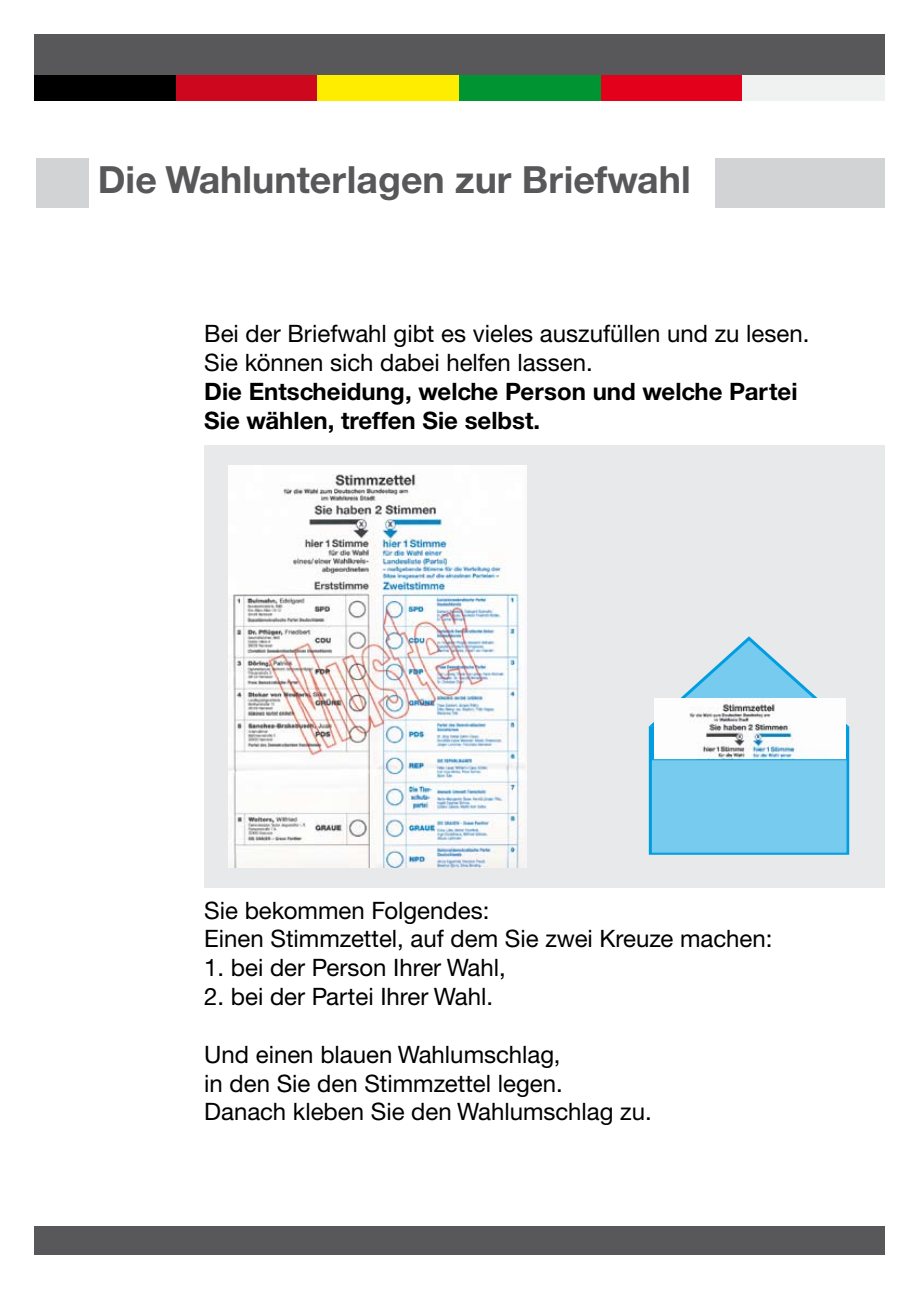
<style>
.page{position:relative;width:919px;height:1289px;background:#fff}
.page>*{position:absolute;margin:0;border:0;box-sizing:border-box;transform-origin:0 0}
.t1{font:700 37.5px "Helvetica Neue CE";color:#58585a}
.t2{font:24px/28.8px "Helvetica Neue CE";color:#000}
.t3{font:700 24px/28.8px "Helvetica Neue CE";color:#000}
</style>
<div class="page">
<div style="left:34px;top:1226px;width:850px;height:28px;background:#58585a"></div>
<div style="left:204px;top:445px;width:680px;height:442px;background:#e8e9ea"></div>
<svg style="left:648px;top:728px;width:201px;height:126px"></svg>
<div style="left:34px;top:34px;width:850px;height:57px;background:#58585a"></div>
<div style="left:34px;top:75px;width:142px;height:26px;background:#000"></div>
<div style="left:176px;top:75px;width:141px;height:26px;background:#cd071e"></div>
<div style="left:317px;top:75px;width:142px;height:26px;background:#ffed00"></div>
<div style="left:459px;top:75px;width:142px;height:26px;background:#009532"></div>
<div style="left:601px;top:75px;width:141px;height:26px;background:#e2001a"></div>
<div style="left:742px;top:75px;width:142px;height:26px;background:#f0f1f1"></div>
<div style="left:36px;top:158px;width:52px;height:50px;background:#d2d3d4"></div>
<div style="left:714px;top:158px;width:170px;height:50px;background:#d2d3d4"></div>
<svg style="left:648px;top:636px;width:202px;height:92px"></svg>
<img style="left:654px;top:698px;width:191px;height:61px">
<div style="left:651px;top:759px;width:196px;height:94px;background:#76cbef;border:1px solid #009ee0"></div>
<img style="left:228px;top:465px;width:298px;height:402px">
<h1 class="t1" style="left:98px;top:156px;width:594px">Die Wahlunterlagen zur Briefwahl</h1>
<p class="t2" style="left:204px;top:319px;width:606px">Bei der Briefwahl gibt es vieles auszufüllen und zu lesen.<br>Sie können sich dabei helfen lassen.</p>
<p class="t3" style="left:204px;top:377px;width:594px">Die Entscheidung, welche Person und welche Partei<br>Sie wählen, treffen Sie selbst.</p>
<p class="t2" style="left:204px;top:895px;width:569px">Sie bekommen Folgendes:<br>Einen Stimmzettel, auf dem Sie zwei Kreuze machen:</p>
<p class="t2" style="left:204px;top:953px;width:303px">1. bei der Person Ihrer Wahl,</p>
<p class="t2" style="left:204px;top:982px;width:290px">2. bei der Partei Ihrer Wahl.</p>
<p class="t2" style="left:204px;top:1039px;width:449px">Und einen blauen Wahlumschlag,<br>in den Sie den Stimmzettel legen.<br>Danach kleben Sie den Wahlumschlag zu.</p>
</div>
